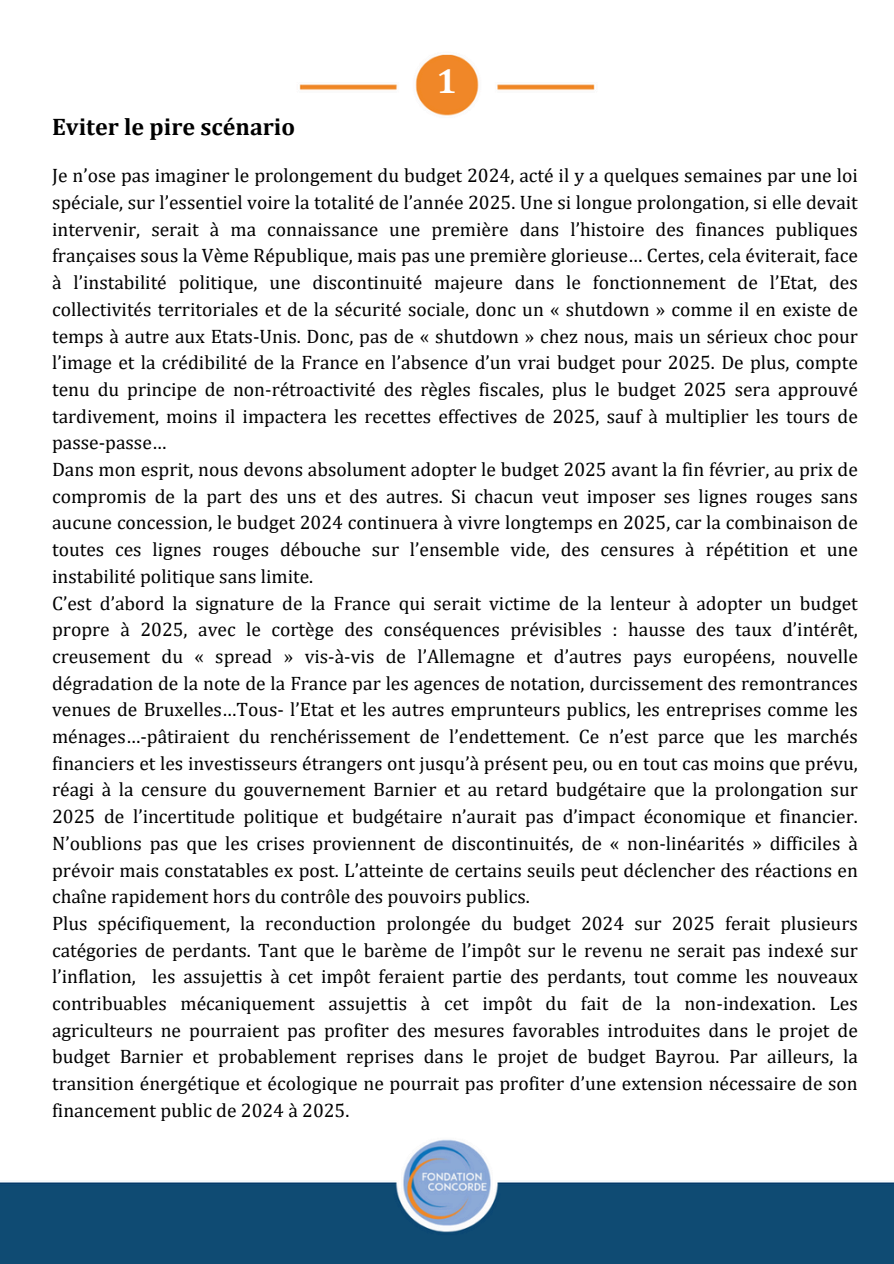
<style>
.page{position:relative;width:894px;height:1264px;background:#fff}
.page>*{position:absolute;margin:0;border:0;box-sizing:border-box;transform-origin:0 0}
.t1{font:700 34.5px "Cambria";color:#fff}
.t2{font:700 24px "Cambria";color:#000}
.t3{font:19.5px/26.7px "Cambria";color:#000;text-align:justify}
</style>
<div class="page">
<img style="left:0;top:54px;width:893px;height:1209px">
<p class="t1" style="left:436px;top:60px;width:22px">1</p>
<p class="t2" style="left:52px;top:112px;width:244px">Eviter le pire scénario</p>
<h1 class="t3" style="left:52px;top:162px;width:807px">Je n’ose pas imaginer le prolongement du budget 2024, acté il y a quelques semaines par une loi spéciale, sur l’essentiel voire la totalité de l’année 2025. Une si longue prolongation, si elle devait intervenir, serait à ma connaissance une première dans l’histoire des finances publiques françaises sous la Vème République, mais pas une première glorieuse… Certes, cela éviterait, face à l’instabilité politique, une discontinuité majeure dans le fonctionnement de l’Etat, des collectivités territoriales et de la sécurité sociale, donc un « shutdown » comme il en existe de temps à autre aux Etats-Unis. Donc, pas de « shutdown » chez nous, mais un sérieux choc pour l’image et la crédibilité de la France en l’absence d’un vrai budget pour 2025. De plus, compte tenu du principe de non-rétroactivité des règles fiscales, plus le budget 2025 sera approuvé tardivement, moins il impactera les recettes effectives de 2025, sauf à multiplier les tours de passe-passe…</h1>
<p class="t3" style="left:52px;top:455px;width:807px">Dans mon esprit, nous devons absolument adopter le budget 2025 avant la fin février, au prix de compromis de la part des uns et des autres. Si chacun veut imposer ses lignes rouges sans aucune concession, le budget 2024 continuera à vivre longtemps en 2025, car la combinaison de toutes ces lignes rouges débouche sur l’ensemble vide, des censures à répétition et une instabilité politique sans limite.</p>
<p class="t3" style="left:52px;top:589px;width:807px">C’est d’abord la signature de la France qui serait victime de la lenteur à adopter un budget propre à 2025, avec le cortège des conséquences prévisibles : hausse des taux d’intérêt, creusement du « spread » vis-à-vis de l’Allemagne et d’autres pays européens, nouvelle dégradation de la note de la France par les agences de notation, durcissement des remontrances venues de Bruxelles…Tous- l’Etat et les autres emprunteurs publics, les entreprises comme les ménages…-pâtiraient du renchérissement de l’endettement. Ce n’est parce que les marchés financiers et les investisseurs étrangers ont jusqu’à présent peu, ou en tout cas moins que prévu, réagi à la censure du gouvernement Barnier et au retard budgétaire que la prolongation sur 2025 de l’incertitude politique et budgétaire n’aurait pas d’impact économique et financier.<br>N’oublions pas que les crises proviennent de discontinuités, de « non-linéarités » difficiles à prévoir mais constatables ex post. L’atteinte de certains seuils peut déclencher des réactions en chaînî e rapidement hors du contrôle des pouvoirs publics.</p>
<p class="t3" style="left:52px;top:909px;width:807px">Plus spécifiquement, la reconduction prolongée du budget 2024 sur 2025 ferait plusieurs catégories de perdants. Tant que le barème de l’impôt sur le revenu ne serait pas indexé sur l’inflation, les assujettis à cet impôt feraient partie des perdants, tout comme les nouveaux contribuables mécaniquement assujettis à cet impôt du fait de la non-indexation. Les agriculteurs ne pourraient pas profiter des mesures favorables introduites dans le projet de budget Barnier et probablement reprises dans le projet de budget Bayrou. Par ailleurs, la transition énergétique et écologique ne pourrait pas profiter d’une extension nécessaire de son financement public de 2024 à 2025.</p>
</div>
